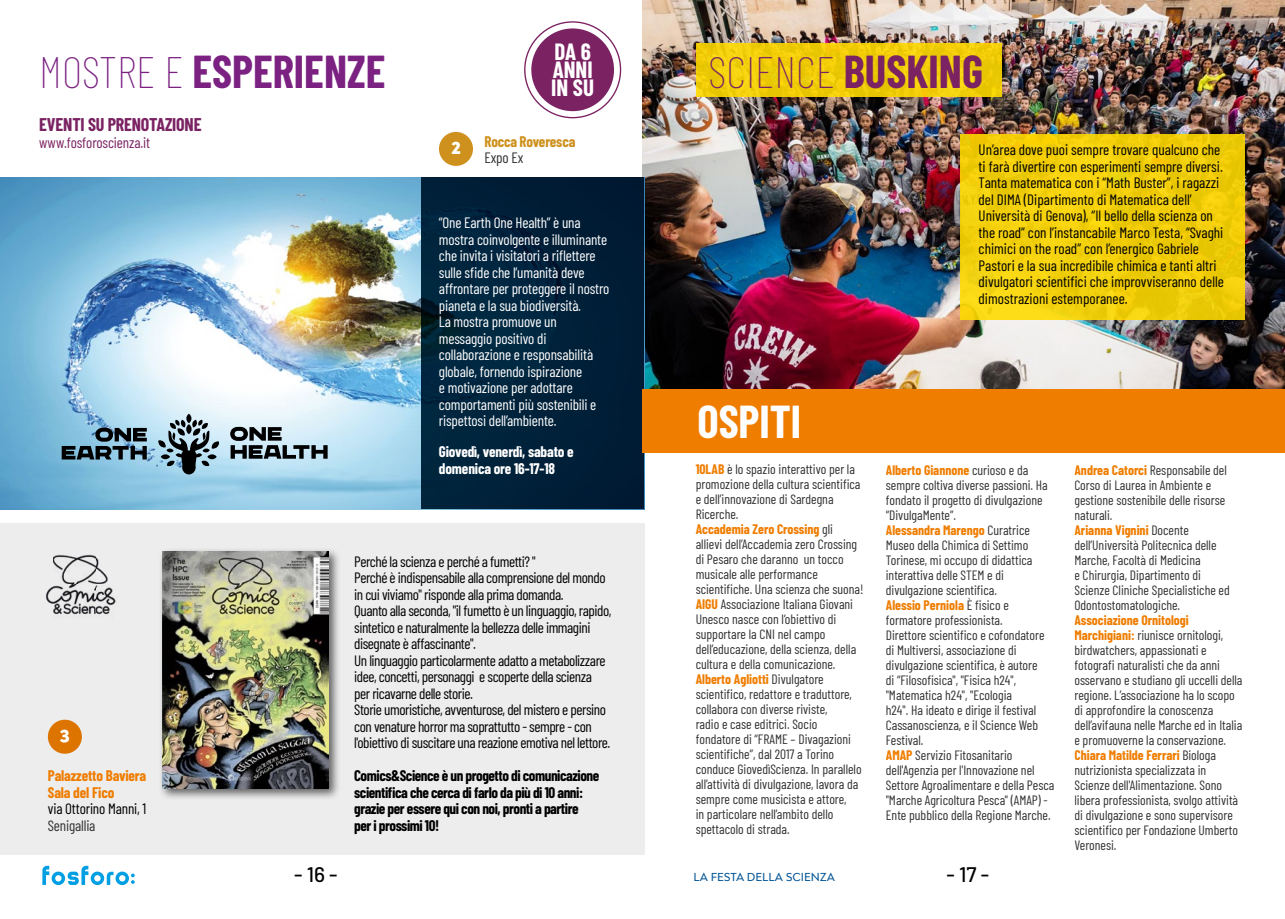
<style>
.page{position:relative;width:1285px;height:919px;background:#fff}
.page>*{position:absolute;margin:0;border:0;box-sizing:border-box;transform-origin:0 0}
.t1{font:700 45px "Barlow Condensed";color:#7b2182}
.t2{font:100 45px "Barlow Condensed";color:#7a2262}
.t3{font:700 45px "Barlow Condensed";color:#fff}
.t4{font:700 22.95px/18px "Barlow Condensed";color:#fff}
.t5{font:500 21px "Barlow";color:#000}
.t6{font:700 18px "Barlow Condensed";letter-spacing:-.01em;color:#7a2262}
.t7{font:800 18px "Noah Grotesque";color:#fff}
.t8{font:15px/16.5px "Barlow Condensed";letter-spacing:-.03em;color:#000}
.t9{font:15px/16.5px "Barlow Condensed";color:#000}
.t10{font:15px/16.5px "Barlow Condensed";letter-spacing:-.01em;color:#fff}
.t11{font:700 15px/16.5px "Barlow Condensed";letter-spacing:-.03em;color:#000}
.t12{font:700 15px/16.5px "Barlow Condensed";letter-spacing:-.01em;color:#fff}
.t13{font:700 15px/16.5px "Barlow Condensed";letter-spacing:-.01em;color:#ef7d00}
.t14{font:15px "Barlow Condensed";letter-spacing:-.01em;color:#7a2262}
.t15{font:15px "Barlow Condensed";letter-spacing:-.01em;color:#000}
.t16{font:15px "Barlow Condensed";letter-spacing:-.01em;color:#323232}
.t17{font:700 15px "Barlow Condensed";letter-spacing:-.01em;color:#ce911e}
.t18{font:13.5px/15px "Barlow Condensed";color:#323232}
.t19{font:500 12px "Noah";color:#005395}
.s1{font-weight:100}
.s2{font-weight:700}
.s3{font-weight:700;color:#ef7d00}
</style>
<div class="page">
<svg style="left:42px;top:865px;width:93px;height:20px"></svg>
<img style="left:642px;top:1px;width:642px;height:388px">
<div style="left:696px;top:43px;width:305px;height:54px;background:#f0cc07"></div>
<div style="left:960px;top:135px;width:284px;height:185px;background:#f2cf0a"></div>
<div style="left:531px;top:28px;width:83px;height:83px;background:#7a2262;border-radius:50%"></div>
<img style="left:0;top:177px;width:422px;height:332px">
<div style="left:422px;top:177px;width:222px;height:332px;background:#002039"></div>
<svg style="left:158px;top:414px;width:61px;height:60px;background:#8299a5"></svg>
<svg style="left:230px;top:427px;width:97px;height:31px;background:#7c8b93"></svg>
<svg style="left:62px;top:427px;width:85px;height:32px;background:#517081"></svg>
<div style="left:439px;top:132px;width:34px;height:34px;background:#ce911e;border-radius:50%"></div>
<div style="left:0;top:523px;width:644px;height:332px;background:#ededed"></div>
<div style="left:159px;top:547px;width:181px;height:253px;background:#323232;opacity:.75"></div>
<img style="left:162px;top:551px;width:166px;height:237px">
<img style="left:53px;top:554px;width:55px;height:30px">
<img style="left:45px;top:584px;width:71px;height:31px">
<div style="left:48px;top:719px;width:34px;height:34px;background:#de7400;border-radius:50%"></div>
<div style="left:642px;top:389px;width:642px;height:64px;background:#ef7d00"></div>
<h1 class="t1" style="left:39px;top:39px;width:347px"><span class="s1">MOSTRE E</span> ESPERIENZE</h1>
<h3 class="t6" style="left:39px;top:112px;width:164px">EVENTI SU PRENOTAZIONE</h3>
<p class="t14" style="left:39px;top:131px;width:112px">www.fosforoscienza.it</p>
<h3 class="t7" style="left:451px;top:136px;width:11px">2</h3>
<h2 class="t4" style="left:551px;top:41px;width:44px">DA 6<br>ANNI<br>IN SU</h2>
<p class="t17" style="left:484px;top:131px;width:92px">Rocca Roveresca</p>
<p class="t16" style="left:484px;top:147px;width:40px">Expo Ex</p>
<p class="t10" style="left:439px;top:213px;width:172px">“One Earth One Health” è una mostra coinvolgente e illuminante che invita i visitatori a riflettere sulle sfide che l’umanità deve affrontare per proteggere il nostro pianeta e la sua biodiversità.<br>La mostra promuove un messaggio positivo di collaborazione e responsabilità globale, fornendo ispirazione<br>e motivazione per adottare comportamenti più sostenibili e rispettosi dell’ambiente.</p>
<p class="t12" style="left:439px;top:443px;width:136px">Giovedì, venerdì, sabato e domenica ore 16-17-18</p>
<h3 class="t7" style="left:60px;top:724px;width:11px">3</h3>
<p class="t13" style="left:48px;top:766px;width:100px">Palazzetto Baviera<br>Sala del Fico</p>
<p class="t15" style="left:48px;top:797px;width:100px">via Ottorino Manni, 1</p>
<p class="t16" style="left:48px;top:814px;width:49px">Senigallia</p>
<p class="t8" style="left:354px;top:552px;width:259px">Perché la scienza e perché a fumetti? "<br>Perché è indispensabile alla comprensione del mondo in cui viviamo" risponde alla prima domanda.<br>Quanto alla seconda, "il fumetto è un linguaggio, rapido, sintetico e naturalmente la bellezza delle immagini disegnate è affascinante".<br>Un linguaggio particolarmente adatto a metabolizzare idee, concetti, personaggi e scoperte della scienza per ricavarne delle storie.<br>Storie umoristiche, avventurose, del mistero e persino con venature horror ma soprattutto - sempre - con l'obiettivo di suscitare una reazione emotiva nel lettore.</p>
<p class="t11" style="left:354px;top:766px;width:247px">Comics&amp;Science è un progetto di comunicazione scientifica che cerca di farlo da più di 10 anni: grazie per essere qui con noi, pronti a partire per i prossimi 10!</p>
<h1 class="t2" style="left:708px;top:39px;width:276px">SCIENCE <span class="s2">BUSKING</span></h1>
<p class="t9" style="left:978px;top:141px;width:247px">Un’area dove puoi sempre trovare qualcuno che ti farà divertire con esperimenti sempre diversi.<br>Tanta matematica con i “Math Buster”, i ragazzi del DIMA (Dipartimento di Matematica dell’ Università di Genova), “Il bello della scienza on the road” con l’instancabile Marco Testa, “Svaghi chimici on the road” con l’energico Gabriele Pastori e la sua incredibile chimica e tanti altri divulgatori scientifici che improvviseranno delle dimostrazioni estemporanee.</p>
<h1 class="t3" style="left:697px;top:389px;width:105px">OSPITI</h1>
<p class="t18" style="left:695px;top:460px;width:169px"><span class="s3">10LAB</span> è lo spazio interattivo per la promozione della cultura scientifica e dell’innovazione di Sardegna<br>Ricerche.<br><span class="s3">Accademia Zero Crossing</span> gli<br>allievi dell’Accademia zero Crossing di Pesaro che daranno un tocco musicale alle performance scientifiche. Una scienza che suona!<br><span class="s3">AIGU</span> Associazione Italiana Giovani<br>Unesco nasce con l’obiettivo di supportare la CNI nel campo dell’educazione, della scienza, della cultura e della comunicazione.<br><span class="s3">Alberto Agliotti</span> Divulgatore scientifico, redattore e traduttore, collabora con diverse riviste,<br>radio e case editrici. Socio fondatore di “FRAME – Divagazioni scientifiche”, dal 2017 a Torino conduce GiovedìScienza. In parallelo all’attività di divulgazione, lavora da sempre come musicista e attore,<br>in particolare nell’ambito dello spettacolo di strada.</p>
<p class="t18" style="left:885px;top:462px;width:170px"><span class="s3">Alberto Giannone</span> curioso e da sempre coltiva diverse passioni. Ha fondato il progetto di divulgazione “DivulgaMente”.<br><span class="s3">Alessandra Marengo</span> Curatrice<br>Museo della Chimica di Settimo<br>Torinese, mi occupo di didattica interattiva delle STEM e di divulgazione scientifica.<br><span class="s3">Alessio Perniola</span> È fisico e formatore professionista.<br>Direttore scientifico e cofondatore di Multiversi, associazione di divulgazione scientifica, è autore<br>di “Filosofisica", "Fisica h24", "Matematica h24", "Ecologia<br>h24". Ha ideato e dirige il festival<br>Cassanoscienza, e il Science Web<br>Festival.<br><span class="s3">AMAP</span> Servizio Fitosanitario dell'Agenzia per l'Innovazione nel<br>Settore Agroalimentare e della Pesca "Marche Agricoltura Pesca" (AMAP) -<br>Ente pubblico della Regione Marche.</p>
<p class="t18" style="left:1074px;top:462px;width:157px"><span class="s3">Andrea Catorci</span> Responsabile del<br>Corso di Laurea in Ambiente e gestione sostenibile delle risorse naturali.<br><span class="s3">Arianna Vignini</span> Docente dell’Università Politecnica delle<br>Marche, Facoltà di Medicina<br>e Chirurgia, Dipartimento di<br>Scienze Cliniche Specialistiche ed<br>Odontostomatologiche.</p>
<p class="t18" style="left:1074px;top:612px;width:169px"><span class="s3">Associazione Ornitologi Marchigiani:</span> riunisce ornitologi, birdwatchers, appassionati e fotografi naturalisti che da anni osservano e studiano gli uccelli della regione. L’associazione ha lo scopo di approfondire la conoscenza dell’avifauna nelle Marche ed in Italia e promuoverne la conservazione.<br><span class="s3">Chiara Matilde Ferrari</span> Biologa nutrizionista specializzata in Scienze dell'Alimentazione. Sono libera professionista, svolgo attività di divulgazione e sono supervisore scientifico per Fondazione Umberto Veronesi.</p>
<h3 class="t5" style="left:294px;top:858px;width:45px">- 16 -</h3>
<p class="t19" style="left:693px;top:869px;width:143px">LA FESTA DELLA SCIENZA</p>
<h3 class="t5" style="left:946px;top:858px;width:44px">- 17 -</h3>
</div>
